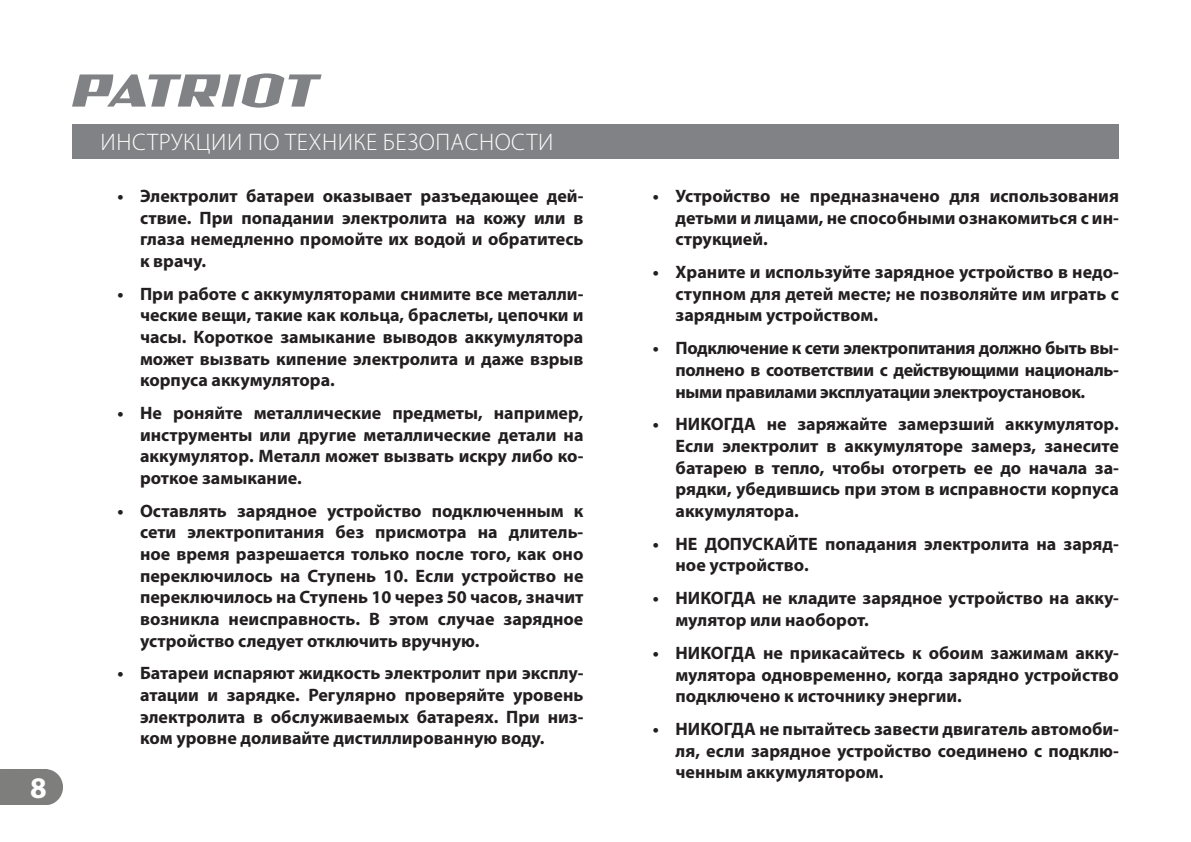
<style>
.page{position:relative;width:1191px;height:842px;background:#fff}
.page>*{position:absolute;margin:0;border:0;box-sizing:border-box;transform-origin:0 0}
.t1{font:700 30px "Myriad Pro";color:#fff}
.t2{font:300 24px "Myriad Pro";letter-spacing:.02em;color:#fff}
.t3{font:700 18px/21.6px "Myriad Pro";color:#231f20;text-align:justify}
</style>
<div class="page">
<div style="left:72px;top:124px;width:1047px;height:34px;background:#808285"></div>
<div style="left:0;top:770px;width:62px;height:35px;background:#7e7e7d"></div>
<svg style="left:72px;top:73px;width:249px;height:35px"></svg>
<h1 class="t1" style="left:30px;top:768px;width:18px">8</h1>
<h2 class="t2" style="left:101px;top:128px;width:454px">ИНСТРУКЦИИ ПО ТЕХНИКЕ БЕЗОПАСНОСТИ</h2>
<p class="t3" style="left:140px;top:185px;width:445px;text-indent:-23px">• Электролит батареи оказывает разъедающее дей&shy;ствие. При попадании электролита на кожу или в глаза немедленно промойте их водой и обратитесь к врачу.</p>
<p class="t3" style="left:140px;top:282px;width:445px;text-indent:-23px">• При работе с аккумуляторами снимите все металли&shy;ческие вещи, такие как кольца, браслеты, цепочки и часы. Короткое замыкание выводов аккумулятора может вызвать кипение электролита и даже взрыв корпуса аккумулятора.</p>
<p class="t3" style="left:140px;top:402px;width:445px;text-indent:-23px">• Не роняйте металлические предметы, например, инструменты или другие металлические детали на аккумулятор. Металл может вызвать искру либо ко&shy;роткое замыкание.</p>
<p class="t3" style="left:140px;top:499px;width:445px;text-indent:-23px">• Оставлять зарядное устройство подключенным к сети электропитания без присмотра на длитель&shy;ное время разрешается только после того, как оно переключилось на Ступень 10. Если устройство не переключилось на Ступень 10 через 50 часов, значит возникла неисправность. В этом случае зарядное устройство следует отключить вручную.</p>
<p class="t3" style="left:140px;top:662px;width:445px;text-indent:-23px">• Батареи испаряют жидкость электролит при эксплу&shy;атации и зарядке. Регулярно проверяйте уровень электролита в обслуживаемых батареях. При низ&shy;ком уровне доливайте дистиллированную воду.</p>
<p class="t3" style="left:675px;top:185px;width:445px;text-indent:-23px">• Устройство не предназначено для использования детьми и лицами, не способными ознакомиться с ин&shy;струкцией.</p>
<p class="t3" style="left:675px;top:261px;width:445px;text-indent:-23px">• Храните и используйте зарядное устройство в недо&shy;ступном для детей месте; не позволяйте им играть с зарядным устройством.</p>
<p class="t3" style="left:675px;top:337px;width:445px;text-indent:-23px">• Подключение к сети электропитания должно быть вы&shy;полнено в соответствии с действующими националь&shy;ными правилами эксплуатации электроустановок.</p>
<p class="t3" style="left:675px;top:413px;width:445px;text-indent:-23px">• НИКОГДА не заряжайте замерзший аккумулятор.<br>Если электролит в аккумуляторе замерз, занесите батарею в тепло, чтобы отогреть ее до начала за&shy;рядки, убедившись при этом в исправности корпуса аккумулятора.</p>
<p class="t3" style="left:675px;top:532px;width:445px;text-indent:-23px">• НЕ ДОПУСКАЙТЕ попадания электролита на заряд&shy;ное устройство.</p>
<p class="t3" style="left:675px;top:587px;width:445px;text-indent:-23px">• НИКОГДА не кладите зарядное устройство на акку&shy;мулятор или наоборот.</p>
<p class="t3" style="left:675px;top:641px;width:445px;text-indent:-23px">• НИКОГДА не прикасайтесь к обоим зажимам акку&shy;мулятора одновременно, когда зарядно устройство подключено к источнику энергии.</p>
<p class="t3" style="left:675px;top:718px;width:445px;text-indent:-23px">• НИКОГДА не пытайтесь завести двигатель автомоби&shy;ля, если зарядное устройство соединено с подклю&shy;ченным аккумулятором.</p>
</div>
